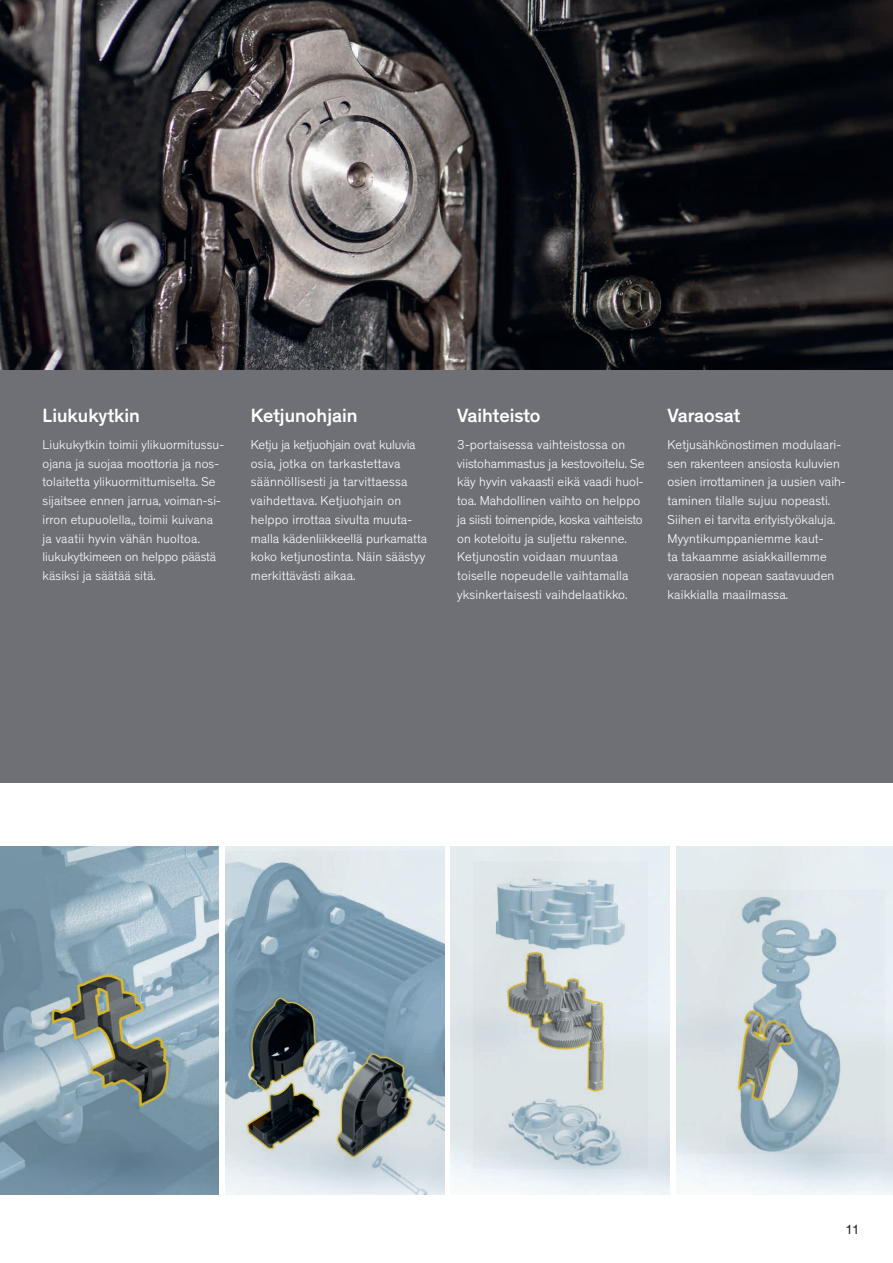
<style>
.page{position:relative;width:893px;height:1263px;background:#fff}
.page>*{position:absolute;margin:0;border:0;box-sizing:border-box;transform-origin:0 0}
.Heading_3{font:500 19.5px "Theinhardt";color:#fff}
.t1{font:13.5px "Theinhardt";color:#231f20}
.Fliesstext{font:300 13.05px/18.8px "Theinhardt";letter-spacing:.01em;color:#fff}
.Fliesstext-2{font:300 12.9px/18.8px "Theinhardt";letter-spacing:.01em;color:#fff}
</style>
<div class="page">
<img style="left:225px;top:846px;width:219px;height:349px">
<img style="left:0;top:846px;width:219px;height:349px">
<div style="left:0;top:370px;width:893px;height:412px;background:#6e7076"></div>
<img style="left:0;top:0;width:893px;height:370px">
<img style="left:226px;top:852px;width:219px;height:343px">
<img style="left:676px;top:890px;width:209px;height:264px">
<img style="left:473px;top:861px;width:174px;height:307px">
<p class="Heading_3" style="left:43px;top:403px;width:99px">Liukukytkin</p>
<p class="Fliesstext-2" style="left:43px;top:435px;width:183px">Liukukytkin toimii ylikuormitussu&shy;ojana ja suojaa moottoria ja nos&shy;tolaitetta ylikuormittumiselta. Se sijaitsee ennen jarrua, voiman-si&shy;irron etupuolella,, toimii kuivana ja vaatii hyvin vähän huoltoa. liukukytkimeen on helppo päästä käsiksi ja säätää sitä.</p>
<p class="Heading_3" style="left:251px;top:403px;width:108px">Ketjunohjain</p>
<p class="Fliesstext" style="left:251px;top:435px;width:178px">Ketju ja ketjuohjain ovat kuluvia osia, jotka on tarkastettava säännöllisesti ja tarvittaessa vaihdettava. Ketjuohjain on helppo irrottaa sivulta muuta&shy;malla kädenliikkeellä purkamatta koko ketjunostinta. Näin säästyy merkittävästi aikaa.</p>
<p class="Heading_3" style="left:457px;top:403px;width:85px">Vaihteisto</p>
<p class="Fliesstext" style="left:457px;top:435px;width:189px">3-portaisessa vaihteistossa on viistohammastus ja kestovoitelu. Se käy hyvin vakaasti eikä vaadi huol&shy;toa. Mahdollinen vaihto on helppo ja siisti toimenpide, koska vaihteisto on koteloitu ja suljettu rakenne.<br>Ketjunostin voidaan muuntaa toiselle nopeudelle vaihtamalla yksinkertaisesti vaihdelaatikko.</p>
<p class="Heading_3" style="left:668px;top:403px;width:74px">Varaosat</p>
<p class="Fliesstext" style="left:668px;top:435px;width:179px">Ketjusähkönostimen modulaari&shy;sen rakenteen ansiosta kuluvien osien irrottaminen ja uusien vaih&shy;taminen tilalle sujuu nopeasti.<br>Siihen ei tarvita erityistyökaluja.<br>Myyntikumppaniemme kaut-<br>ta takaamme asiakkaillemme varaosien nopean saatavuuden kaikkialla maailmassa.</p>
<p class="t1" style="left:845px;top:1221px;width:16px">11</p>
</div>
